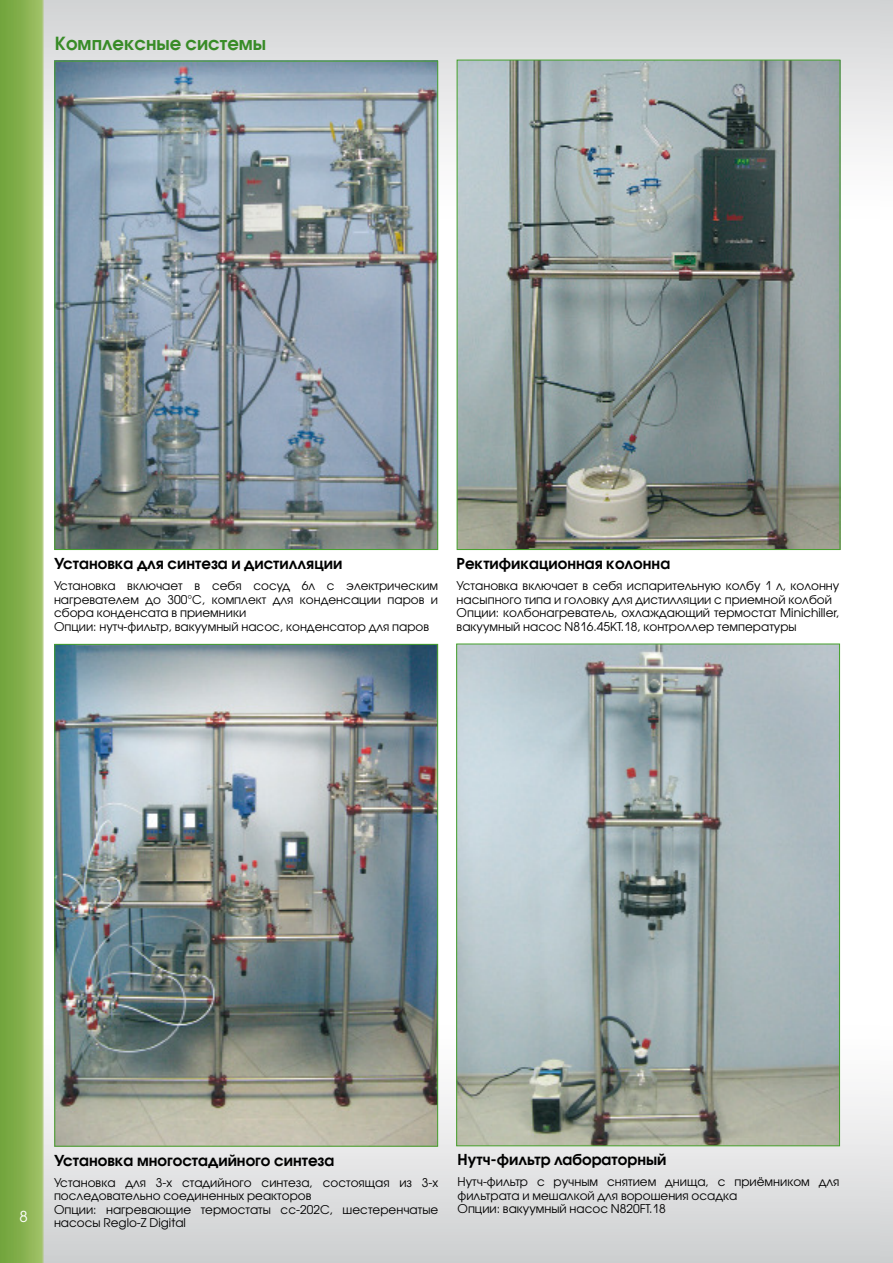
<style>
.page{position:relative;width:893px;height:1263px;background:#fff}
.page>*{position:absolute;margin:0;border:0;box-sizing:border-box;transform-origin:0 0}
.t1{font:600 18px "Avant Garde Gothic C";color:#388b27}
.t2{font:600 15px "Avant Garde Gothic C";color:#000}
.t3{font:15px "Avant Garde Gothic C";color:#fff}
.t4{font:12px/13.5px "Avant Garde Gothic C";color:#000}
</style>
<div class="page">
<img style="left:0;top:0;width:880px;height:1263px">
<img style="left:56px;top:63px;width:380px;height:485px">
<img style="left:56px;top:646px;width:380px;height:499px">
<img style="left:458px;top:62px;width:380px;height:486px">
<img style="left:458px;top:646px;width:379px;height:498px">
<h1 class="t1" style="left:55px;top:36px;width:213px">Комплексные системы</h1>
<p class="t2" style="left:54px;top:557px;width:290px">Установка для синтеза и дистилляции</p>
<p class="t4" style="left:54px;top:580px;width:385px">Установка включает в себя сосуд 6л с электрическим нагревателем до 300°С, комплект для конденсации паров и сбора конденсата в приемники<br>Опции: нутч-фильтр, вакуумный насос, конденсатор для паров</p>
<p class="t2" style="left:456px;top:557px;width:215px">Ректификационная колонна</p>
<p class="t4" style="left:456px;top:579px;width:384px">Установка включает в себя испарительную колбу 1 л, колонну насыпного типа и головку для дистилляции с приемной колбой Опции: колбонагреватель, охлаждающий термостат Minichiller, вакуумный насос N816.45KT.18, контроллер температуры</p>
<p class="t3" style="left:20px;top:1208px;width:10px">8</p>
<p class="t2" style="left:54px;top:1154px;width:282px">Установка многостадийного синтеза</p>
<p class="t4" style="left:54px;top:1176px;width:386px">Установка для 3-х стадийного синтеза, состоящая из 3-х последовательно соединенных реакторов<br>Опции: нагревающие термостаты cc-202C, шестеренчатые насосы Reglo-Z Digital</p>
<p class="t2" style="left:457px;top:1153px;width:210px">Нутч-фильтр лабораторный</p>
<p class="t4" style="left:457px;top:1176px;width:383px">Нутч-фильтр с ручным снятием днища, с приёмником для фильтрата и мешалкой для ворошения осадка<br>Опции: вакуумный насос N820FT.18</p>
</div>
